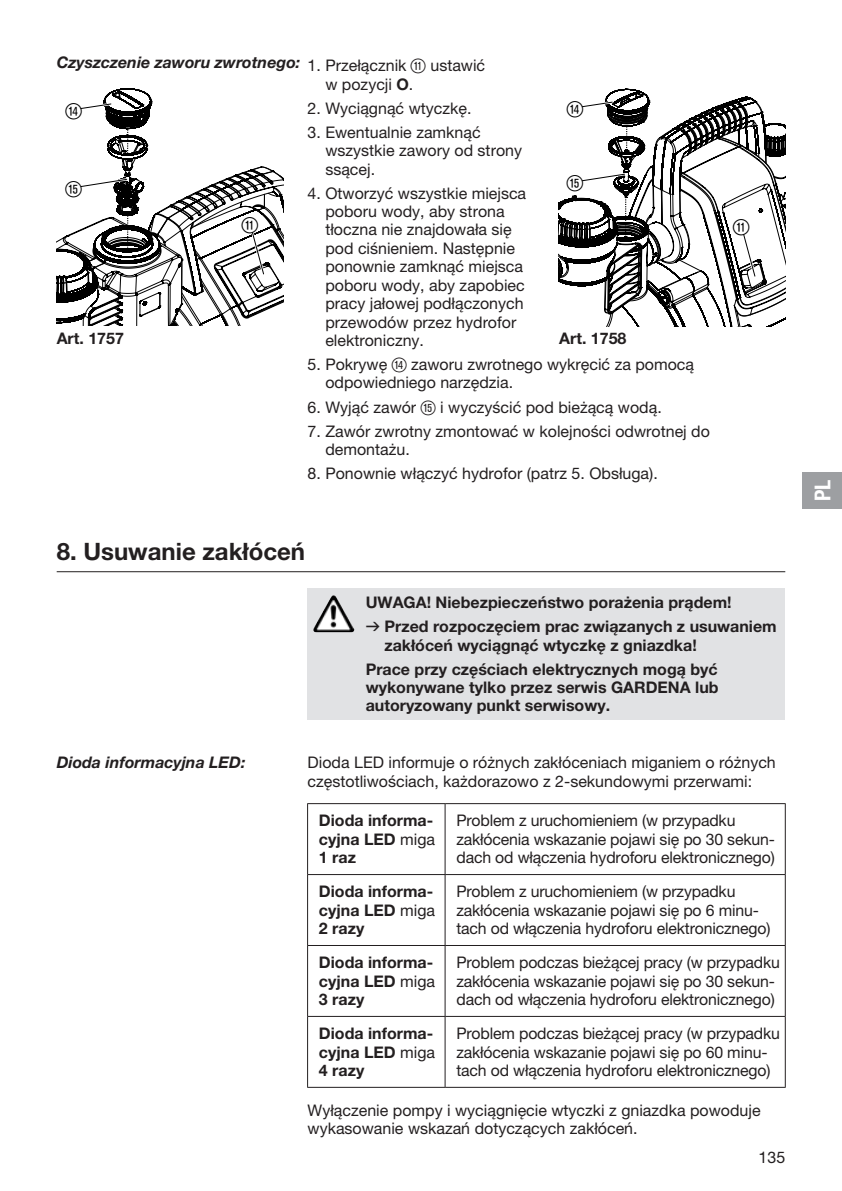
<style>
.page{position:relative;width:842px;height:1191px;background:#fff}
.page>*{position:absolute;margin:0;border:0;box-sizing:border-box;transform-origin:0 0}
.t1{font:700 24px "GARDENA Pro";color:#231f20}
.t2{font:22px "Ziffernim Kreisund Quadrat BQ";color:#000}
.t3{font:22px "GARDENA Pro Bo Cond";color:#fff}
.t4{font:16px/18.4px "GARDENA Pro";color:#231f20}
.t5{font:700 16px/18.4px "GARDENA Pro";color:#231f20;text-align:justify}
.t6{font:italic 700 16px "GARDENA Pro";color:#231f20}
.s1{font-family:"Ziffernim Kreisund Quadrat BQ";font-size:20px}
.s2{font-weight:700}
.s3{font-family:"Formdruck";font-weight:400}
.s4{font-weight:400}
</style>
<div class="page">
<div style="left:802px;top:472px;width:40px;height:37px;background:#9d9fa2"></div>
<svg style="left:103px;top:88px;width:50px;height:41px"></svg>
<svg style="left:80px;top:101px;width:34px;height:10px"></svg>
<svg style="left:57px;top:129px;width:226px;height:197px"></svg>
<svg style="left:558px;top:88px;width:227px;height:238px"></svg>
<div style="left:308px;top:588px;width:477px;height:132px;background:#e1e2e4"></div>
<hr style="left:57px;top:571px;width:728px;height:1px;background:#231f20">
<img style="left:315px;top:595px;width:18px;height:31px">
<hr style="left:307px;top:803px;width:138px;height:1px;background:#231f20">
<hr style="left:307px;top:804px;width:1px;height:70px;background:#231f20">
<hr style="left:445px;top:803px;width:341px;height:1px;background:#231f20">
<hr style="left:445px;top:804px;width:1px;height:70px;background:#231f20">
<hr style="left:785px;top:804px;width:1px;height:70px;background:#231f20">
<hr style="left:307px;top:874px;width:138px;height:1px;background:#231f20">
<hr style="left:307px;top:875px;width:1px;height:70px;background:#231f20">
<hr style="left:445px;top:874px;width:341px;height:1px;background:#231f20">
<hr style="left:445px;top:875px;width:1px;height:70px;background:#231f20">
<hr style="left:785px;top:875px;width:1px;height:70px;background:#231f20">
<hr style="left:307px;top:945px;width:138px;height:1px;background:#231f20">
<hr style="left:307px;top:946px;width:1px;height:70px;background:#231f20">
<hr style="left:445px;top:945px;width:341px;height:1px;background:#231f20">
<hr style="left:445px;top:946px;width:1px;height:70px;background:#231f20">
<hr style="left:785px;top:946px;width:1px;height:70px;background:#231f20">
<hr style="left:307px;top:1016px;width:138px;height:1px;background:#231f20">
<hr style="left:307px;top:1016px;width:1px;height:71px;background:#231f20">
<hr style="left:445px;top:1016px;width:341px;height:1px;background:#231f20">
<hr style="left:445px;top:1016px;width:1px;height:71px;background:#231f20">
<hr style="left:785px;top:1016px;width:1px;height:71px;background:#231f20">
<hr style="left:307px;top:1087px;width:138px;height:1px;background:#231f20">
<hr style="left:445px;top:1087px;width:341px;height:1px;background:#231f20">
<p class="t6" style="left:57px;top:53px;width:245px">Czyszczenie zaworu zwrotnego:</p>
<h2 class="t2" style="left:65px;top:98px;width:18px">R</h2>
<h2 class="t2" style="left:65px;top:176px;width:18px">T</h2>
<p class="t5" style="left:57px;top:329px;width:69px">Art. 1757</p>
<h2 class="t2" style="left:242px;top:212px;width:18px">Q</h2>
<p class="t4" style="left:325px;top:56px;width:161px;text-indent:-18px">1. Przełącznik <span class="s1">Q</span> ustawić w pozycji <span class="s2">O</span>.</p>
<p class="t4" style="left:308px;top:99px;width:165px">2. Wyciągnąć wtyczkę.</p>
<p class="t4" style="left:325px;top:123px;width:198px;text-indent:-18px">3. Ewentualnie zamknąć wszystkie zawory od strony ssącej.</p>
<p class="t4" style="left:325px;top:184px;width:202px;text-indent:-18px">4. Otworzyć wszystkie miejsca poboru wody, aby strona tłoczna nie znajdowała się pod ciśnieniem. Następnie ponownie zamknąć miejsca poboru wody, aby zapobiec pracy jałowej podłączonych przewodów przez hydrofor elektroniczny.</p>
<p class="t4" style="left:325px;top:355px;width:370px;text-indent:-18px">5. Pokrywę <span class="s1">R</span> zaworu zwrotnego wykręcić za pomocą odpowiedniego narzędzia.</p>
<p class="t4" style="left:308px;top:397px;width:356px">6. Wyjąć zawór <span class="s1">T</span> i wyczyścić pod bieżącą wodą.</p>
<p class="t4" style="left:325px;top:421px;width:386px;text-indent:-18px">7. Zawór zwrotny zmontować w kolejności odwrotnej do demontażu.</p>
<p class="t4" style="left:308px;top:464px;width:352px">8. Ponownie włączyć hydrofor (patrz 5. Obsługa).</p>
<h2 class="t2" style="left:567px;top:97px;width:18px">R</h2>
<h2 class="t2" style="left:567px;top:171px;width:18px">T</h2>
<p class="t5" style="left:559px;top:329px;width:69px">Art. 1758</p>
<h2 class="t2" style="left:733px;top:214px;width:18px">Q</h2>
<h1 class="t1" style="left:57px;top:536px;width:250px">8. Usuwanie zakłóceń</h1>
<p class="t5" style="left:366px;top:590px;width:413px;line-height:24px;text-indent:61px">! Niebezpieczeństwo porażenia prądem!<br><span class="s3">v</span> Przed rozpoczęciem prac związanych z usuwaniem</p>
<p class="t5" style="left:366px;top:632px;width:354px;line-height:24px;text-align:center">zakłóceń wyciągnąć wtyczkę z gniazdka!<br>Prace przy częściach elektrycznych mogą być</p>
<p class="t5" style="left:366px;top:678px;width:354px">wykonywane tylko przez serwis GARDENA lub autoryzowany punkt serwisowy.</p>
<p class="t5" style="left:366px;top:593px;width:26px">Uwaga</p>
<p class="t6" style="left:57px;top:752px;width:190px">Dioda informacyjna LED:</p>
<p class="t4" style="left:308px;top:753px;width:470px">Dioda LED informuje o różnych zakłóceniach miganiem o różnych częstotliwościach, każdorazowo z 2-sekundowymi przerwami:</p>
<p class="t5" style="left:319px;top:811px;width:118px">Dioda informa&shy;cyjna LED <span class="s4">miga </span>1 raz</p>
<p class="t4" style="left:456px;top:811px;width:320px">Problem z uruchomieniem (w przypadku zakłócenia wskazanie pojawi się po 30 sekun&shy;dach od włączenia hydroforu elektronicznego)</p>
<p class="t5" style="left:319px;top:882px;width:118px">Dioda informa&shy;cyjna LED <span class="s4">miga </span>2 razy</p>
<p class="t4" style="left:456px;top:882px;width:316px">Problem z uruchomieniem (w przypadku zakłócenia wskazanie pojawi się po 6 minu&shy;tach od włączenia hydroforu elektronicznego)</p>
<p class="t5" style="left:319px;top:953px;width:118px">Dioda informa&shy;cyjna LED <span class="s4">miga </span>3 razy</p>
<p class="t4" style="left:456px;top:953px;width:325px">Problem podczas bieżącej pracy (w przypadku zakłócenia wskazanie pojawi się po 30 sekun&shy;dach od włączenia hydroforu elektronicznego)</p>
<p class="t5" style="left:319px;top:1024px;width:118px">Dioda informa&shy;cyjna LED <span class="s4">miga </span>4 razy</p>
<p class="t4" style="left:456px;top:1024px;width:325px">Problem podczas bieżącej pracy (w przypadku zakłócenia wskazanie pojawi się po 60 minu&shy;tach od włączenia hydroforu elektronicznego)</p>
<p class="t4" style="left:308px;top:1100px;width:454px">Wyłączenie pompy i wyciągnięcie wtyczki z gniazdka powoduje wykasowanie wskazań dotyczących zakłóceń.</p>
<p class="t4" style="left:759px;top:1147px;width:28px">135</p>
<h2 class="t3" style="left:809px;top:501px;width:23px;rotate:-90deg">PL</h2>
</div>
